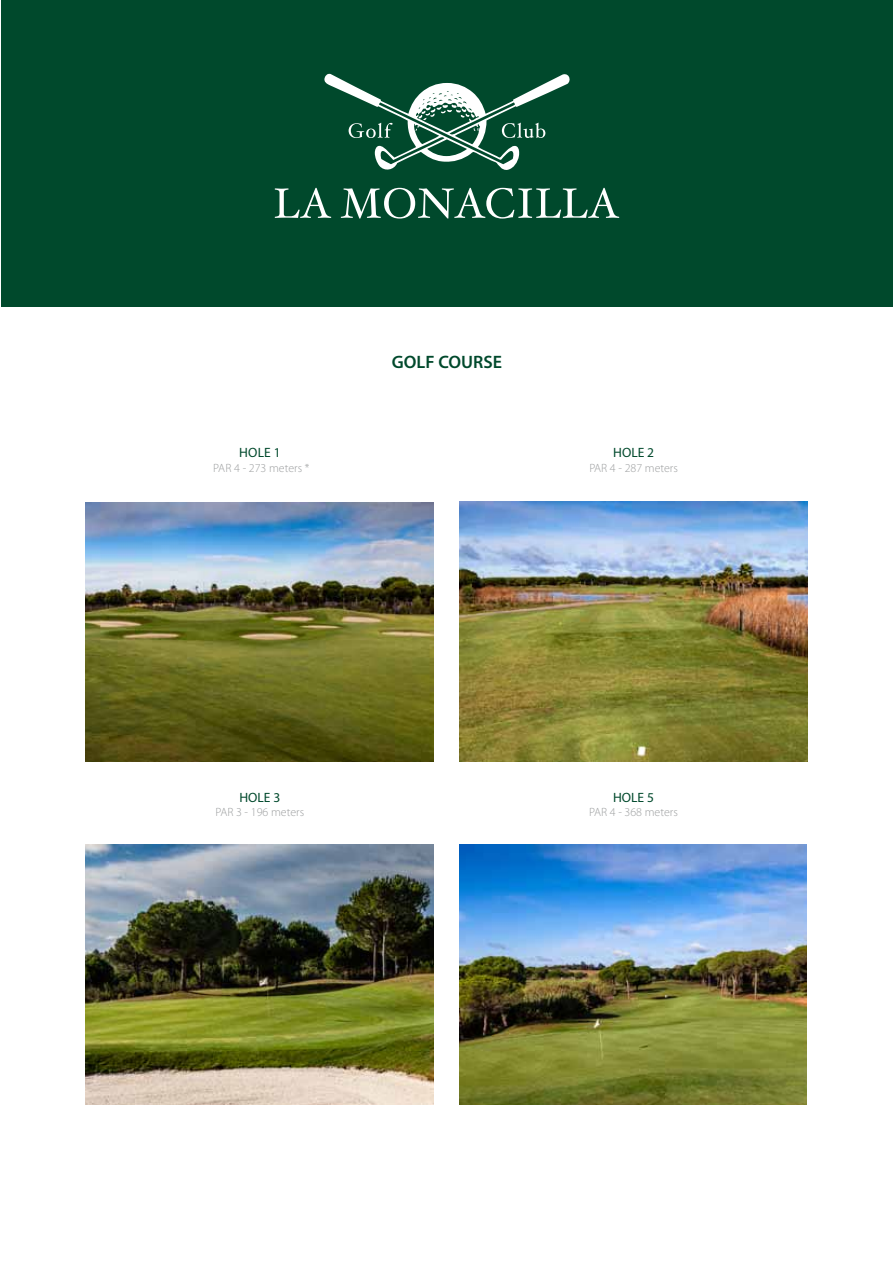
<style>
.page{position:relative;width:893px;height:1263px;background:#fff}
.page>*{position:absolute;margin:0;border:0;box-sizing:border-box;transform-origin:0 0}
.t1{font:600 18px "Myriad Pro";color:#00492c}
.t2{font:13.5px "Myriad Pro";color:#00492c}
.t3{font:300 12px "Myriad Pro";color:#9c9e9f}
</style>
<div class="page">
<div style="left:1px;top:0;width:892px;height:306px;background:#00492c"></div>
<svg style="left:275px;top:188px;width:56px;height:30px"></svg>
<svg style="left:341px;top:188px;width:278px;height:31px"></svg>
<svg style="left:324px;top:73px;width:246px;height:97px"></svg>
<img style="left:459px;top:844px;width:348px;height:261px">
<img style="left:459px;top:501px;width:348px;height:261px">
<img style="left:85px;top:844px;width:348px;height:261px">
<img style="left:85px;top:502px;width:348px;height:260px">
<p class="t2" style="left:239px;top:444px;width:9px">hole</p>
<p class="t2" style="left:274px;top:444px;width:8px">1</p>
<p class="t3" style="left:213px;top:460px;width:98px">Par 4 - 273 meters *</p>
<h1 class="t1" style="left:392px;top:351px;width:112px">GOLF COURSE</h1>
<p class="t2" style="left:613px;top:444px;width:42px">HOLE 2</p>
<p class="t3" style="left:589px;top:460px;width:90px">PAR 4 - 287 meters</p>
<p class="t2" style="left:239px;top:789px;width:42px">HOLE 3</p>
<p class="t3" style="left:216px;top:805px;width:90px">PAR 3 - 196 meters</p>
<p class="t2" style="left:613px;top:789px;width:42px">HOLE 5</p>
<p class="t3" style="left:589px;top:805px;width:90px">PAR 4 - 368 meters</p>
</div>
